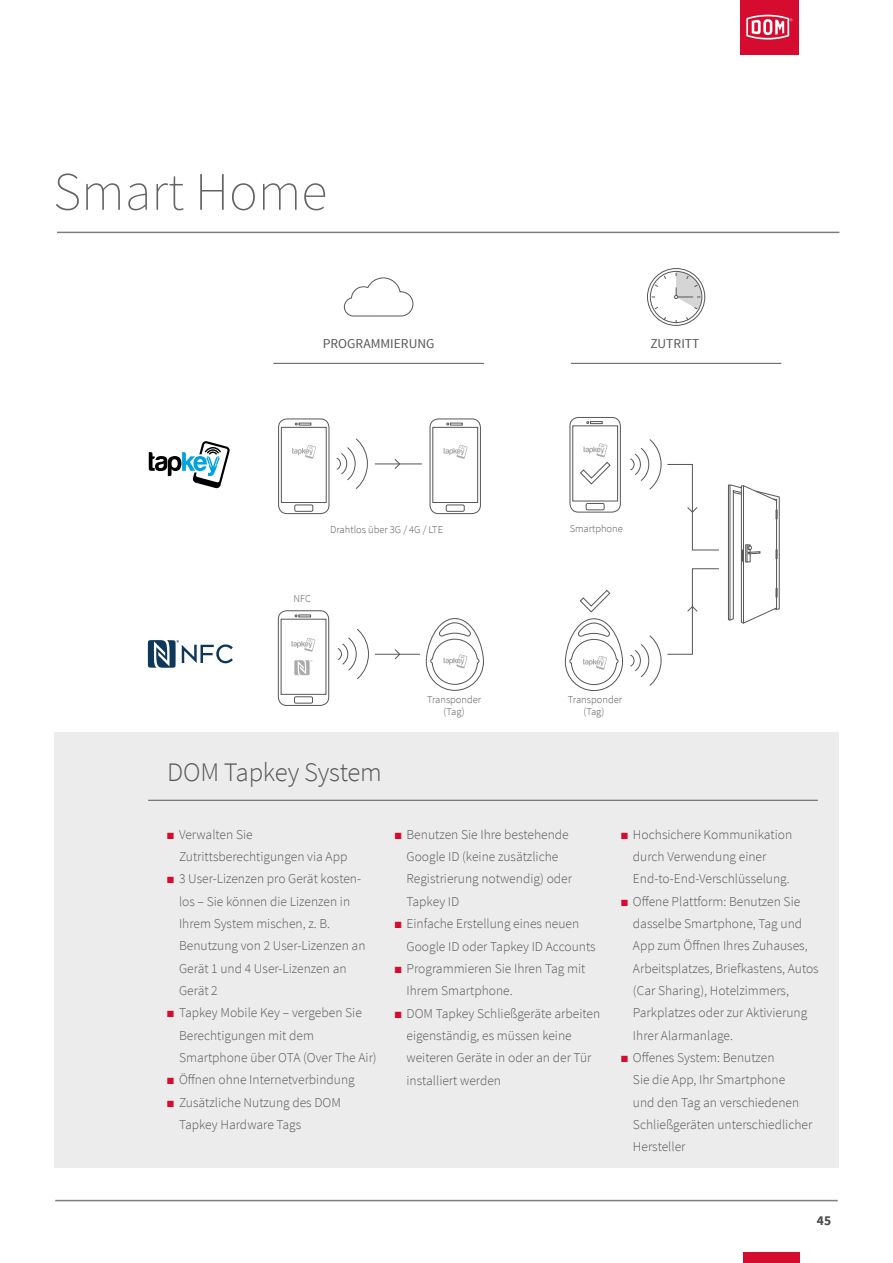
<style>
.page{position:relative;width:893px;height:1263px;background:#fff}
.page>*{position:absolute;margin:0;border:0;box-sizing:border-box;transform-origin:0 0}
.t1{font:200 54px "Source Sans Pro";color:#636362}
.t2{font:300 26.7px "Source Sans Pro";letter-spacing:-.01em;color:#565656}
.t3{font:300 13.5px/22.4px "Source Sans Pro";color:#565656}
.t4{font:13.5px "Source Sans Pro";color:#565656}
.t5{font:700 13.5px "Source Sans Pro";color:#494948}
.t6{font:300 10.5px/12px "Source Sans Pro";color:#565656;text-align:center}
.s1{color:#d50c2f}
</style>
<div class="page">
<div style="left:743px;top:1252px;width:56px;height:11px;background:#d50c2f"></div>
<div style="left:740px;top:0;width:59px;height:54px;background:#d50c2f"></div>
<svg style="left:746px;top:15px;width:46px;height:25px"></svg>
<hr style="left:55px;top:1200px;width:783px;height:1px;background:#7d7d7d">
<hr style="left:57px;top:232px;width:782px;height:1px;background:#7d7d7d">
<svg style="left:336px;top:438px;width:24px;height:51px"></svg>
<div style="left:314px;top:633px;width:42px;height:42px;border:1px solid #565656;border-radius:50%"></div>
<div style="left:322px;top:641px;width:26px;height:26px;border:1px solid #565656;border-radius:50%"></div>
<div style="left:329px;top:647px;width:13px;height:14px;border:1px solid #565656;border-radius:50%"></div>
<div style="left:272px;top:599px;width:63px;height:110px;background:#fff"></div>
<svg style="left:335px;top:628px;width:27px;height:23px"></svg>
<svg style="left:335px;top:657px;width:27px;height:23px"></svg>
<hr style="left:375px;top:464px;width:47px;height:1px;background:#565656">
<hr style="left:375px;top:654px;width:45px;height:1px;background:#565656">
<svg style="left:394px;top:459px;width:6px;height:10px"></svg>
<svg style="left:394px;top:649px;width:6px;height:11px"></svg>
<hr style="left:273px;top:363px;width:211px;height:1px;background:#565656">
<div style="left:278px;top:419px;width:51px;height:95px;border:1px solid #565656;border-radius:9px"></div>
<div style="left:281px;top:427px;width:45px;height:76px;border:1px solid #565656"></div>
<div style="left:294px;top:505px;width:19px;height:7px;border:1px solid #565656;border-radius:2px"></div>
<svg style="left:295px;top:423px;width:16px;height:2px"></svg>
<div style="left:430px;top:419px;width:51px;height:95px;border:1px solid #565656;border-radius:9px"></div>
<div style="left:432px;top:427px;width:46px;height:76px;border:1px solid #565656"></div>
<div style="left:446px;top:505px;width:18px;height:7px;border:1px solid #565656;border-radius:2px"></div>
<svg style="left:447px;top:423px;width:16px;height:2px"></svg>
<div style="left:278px;top:610px;width:51px;height:96px;border:1px solid #565656;border-radius:9px"></div>
<div style="left:281px;top:619px;width:45px;height:76px;border:1px solid #565656"></div>
<div style="left:294px;top:696px;width:19px;height:7px;border:1px solid #565656;border-radius:2px"></div>
<svg style="left:295px;top:615px;width:16px;height:2px"></svg>
<svg style="left:292px;top:445px;width:24px;height:14px"></svg>
<svg style="left:444px;top:445px;width:23px;height:14px"></svg>
<svg style="left:291px;top:638px;width:24px;height:14px"></svg>
<svg style="left:426px;top:618px;width:58px;height:73px"></svg>
<svg style="left:344px;top:277px;width:69px;height:40px"></svg>
<svg style="left:294px;top:660px;width:18px;height:15px"></svg>
<svg style="left:630px;top:439px;width:24px;height:51px"></svg>
<svg style="left:667px;top:568px;width:52px;height:87px"></svg>
<svg style="left:667px;top:464px;width:52px;height:86px"></svg>
<hr style="left:571px;top:363px;width:210px;height:1px;background:#565656">
<svg style="left:728px;top:484px;width:52px;height:140px"></svg>
<svg style="left:647px;top:269px;width:58px;height:56px"></svg>
<div style="left:647px;top:268px;width:58px;height:58px;border:1px solid #565656;border-radius:50%"></div>
<div style="left:650px;top:271px;width:52px;height:52px;border:1px solid #565656;border-radius:50%"></div>
<svg style="left:686px;top:317px;width:3px;height:4px"></svg>
<svg style="left:654px;top:307px;width:4px;height:3px"></svg>
<svg style="left:654px;top:275px;width:12px;height:12px"></svg>
<svg style="left:663px;top:316px;width:3px;height:5px"></svg>
<div style="left:570px;top:417px;width:51px;height:95px;border:1px solid #565656;border-radius:9px"></div>
<div style="left:572px;top:426px;width:46px;height:75px;border:1px solid #565656"></div>
<div style="left:586px;top:503px;width:18px;height:7px;border:1px solid #565656;border-radius:2px"></div>
<svg style="left:586px;top:421px;width:16px;height:3px"></svg>
<svg style="left:580px;top:443px;width:31px;height:42px"></svg>
<svg style="left:565px;top:590px;width:89px;height:101px"></svg>
<svg style="left:674px;top:271px;width:28px;height:39px"></svg>
<div style="left:54px;top:732px;width:785px;height:435px;background:#ececed"></div>
<hr style="left:148px;top:800px;width:670px;height:1px;background:#565656">
<svg style="left:148px;top:441px;width:82px;height:48px"></svg>
<svg style="left:148px;top:640px;width:85px;height:28px"></svg>
<h1 class="t1" style="left:53px;top:159px;width:275px">Smart Home</h1>
<p class="t4" style="left:323px;top:335px;width:113px">PROGRAMMIERUNG</p>
<p class="t6" style="left:330px;top:523px;width:114px">Drahtlos über 3G / 4G / LTE</p>
<p class="t6" style="left:294px;top:593px;width:19px">NFC</p>
<p class="t6" style="left:427px;top:694px;width:56px">Transponder (Tag)</p>
<h2 class="t2" style="left:167px;top:756px;width:216px">DOM Tapkey System</h2>
<p class="t4" style="left:650px;top:335px;width:50px">ZUTRITT</p>
<p class="t6" style="left:570px;top:523px;width:55px">Smartphone</p>
<p class="t6" style="left:568px;top:694px;width:56px">Transponder (Tag)</p>
<p class="t3" style="left:179px;top:823px;width:170px;text-indent:-12px"><span class="s1">■</span> Verwalten Sie<br>Zutrittsberechtigungen via App</p>
<p class="t3" style="left:179px;top:868px;width:188px;text-indent:-12px"><span class="s1">■</span> 3 User-Lizenzen pro Gerät kosten&shy;los – Sie können die Lizenzen in<br>Ihrem System mischen, z. B.<br>Benutzung von 2 User-Lizenzen an<br>Gerät 1 und 4 User-Lizenzen an<br>Gerät 2</p>
<p class="t3" style="left:179px;top:1002px;width:199px;text-indent:-12px"><span class="s1">■</span> Tapkey Mobile Key – vergeben Sie<br>Berechtigungen mit dem<br>Smartphone über OTA (Over The Air)</p>
<p class="t3" style="left:167px;top:1069px;width:189px"><span class="s1">■</span> Öffnen ohne Internetverbindung</p>
<p class="t3" style="left:179px;top:1091px;width:163px;text-indent:-12px"><span class="s1">■</span> Zusätzliche Nutzung des DOM<br>Tapkey Hardware Tags</p>
<p class="t3" style="left:406px;top:823px;width:167px;text-indent:-12px"><span class="s1">■</span> Benutzen Sie Ihre bestehende<br>Google ID (keine zusätzliche<br>Registrierung notwendig) oder<br>Tapkey ID</p>
<p class="t3" style="left:406px;top:913px;width:191px;text-indent:-12px"><span class="s1">■</span> Einfache Erstellung eines neuen<br>Google ID oder Tapkey ID Accounts</p>
<p class="t3" style="left:406px;top:957px;width:180px;text-indent:-12px"><span class="s1">■</span> Programmieren Sie Ihren Tag mit<br>Ihrem Smartphone.</p>
<p class="t3" style="left:406px;top:1002px;width:195px;text-indent:-12px"><span class="s1">■</span> DOM Tapkey Schließgeräte arbeiten eigenständig, es müssen keine weiteren Geräte in oder an der Tür installiert werden</p>
<p class="t3" style="left:633px;top:823px;width:161px;text-indent:-12px"><span class="s1">■</span> Hochsichere Kommunikation durch Verwendung einer<br>End-to-End-Verschlüsselung.</p>
<p class="t3" style="left:633px;top:890px;width:187px;text-indent:-12px"><span class="s1">■</span> Offene Plattform: Benutzen Sie dasselbe Smartphone, Tag und<br>App zum Öffnen Ihres Zuhauses,<br>Arbeitsplatzes, Briefkastens, Autos (Car Sharing), Hotelzimmers,<br>Parkplatzes oder zur Aktivierung<br>Ihrer Alarmanlage.</p>
<p class="t3" style="left:633px;top:1046px;width:181px;text-indent:-12px"><span class="s1">■</span> Offenes System: Benutzen<br>Sie die App, Ihr Smartphone<br>und den Tag an verschiedenen<br>Schließgeräten unterschiedlicher<br>Hersteller</p>
<p class="t5" style="left:817px;top:1211px;width:16px">45</p>
</div>
